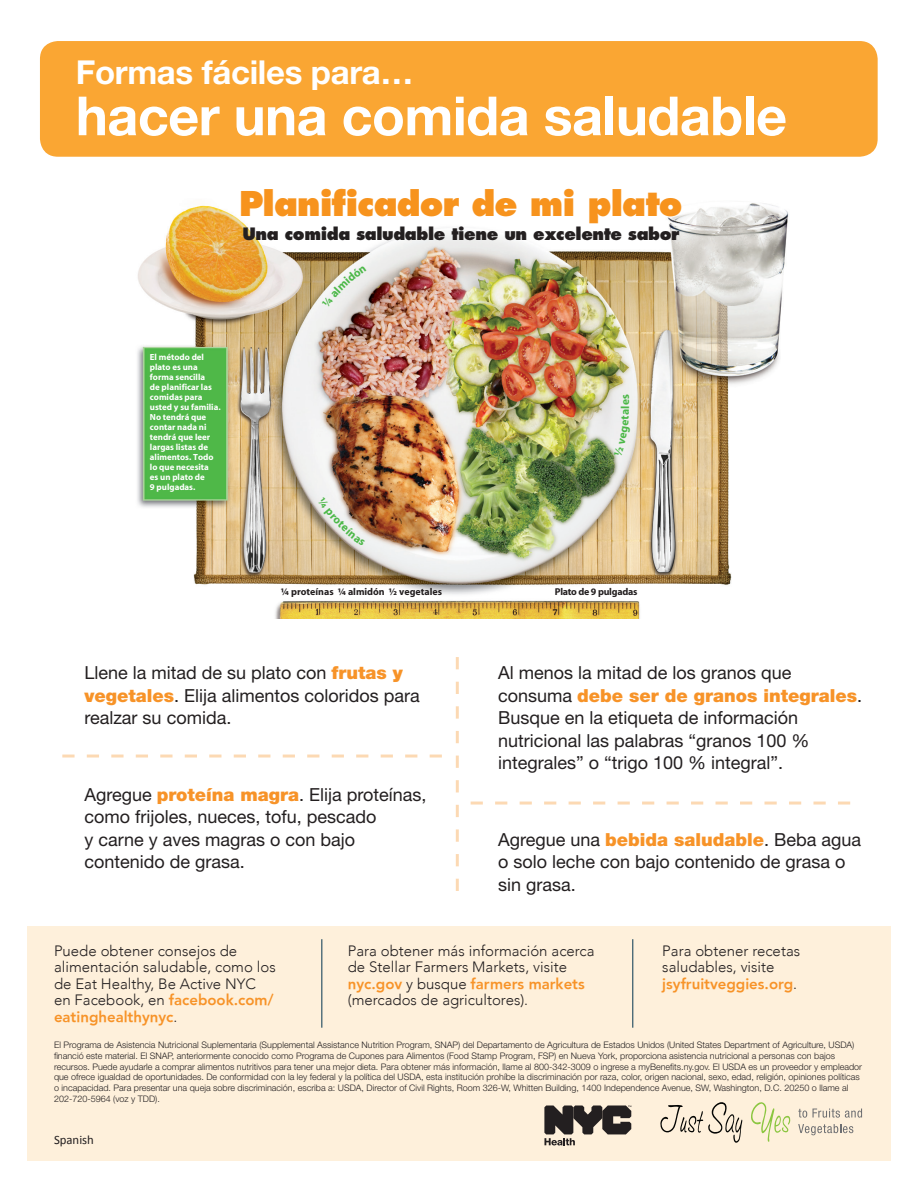
<style>
.page{position:relative;width:918px;height:1188px;background:#fff}
.page>*{position:absolute;margin:0;border:0;box-sizing:border-box;transform-origin:0 0}
.t1{font:700 54px "Helvetica Neue LT Std";letter-spacing:-.01em;color:#fff}
.t2{font:800 33.15px "Futura";letter-spacing:-.025em;color:#f7931d}
.t3{font:700 33px "Helvetica Neue LT Std";letter-spacing:-.01em;color:#fff}
.TEXT{font:18px/22.5px "Helvetica Neue LT Std";color:#231f20}
.t4{font:800 16.65px "Futura";letter-spacing:-.025em;color:#231f20}
.TEXT_SMALLER{font:300 15px/16.5px "Avenir";color:#231f20}
.t5{font:12.75px "Calibri";color:#231f20}
.t6{font:700 9.9px "Myriad";color:#231f20}
.t7{font:700 9.9px "Myriad";letter-spacing:-.025em;color:#231f20}
.t8{font:300 9px/10.8px "Helvetica Neue LT Std";color:#231f20}
.t9{font:700 8.85px/9.9px "Myriad";color:#fff}
.s1{font-weight:900;color:#f79328}
.s2{font-weight:800;color:#f79328}
</style>
<div class="page">
<div style="left:40px;top:41px;width:838px;height:116px;background:#faa633;border-radius:18px"></div>
<div style="left:27px;top:927px;width:864px;height:234px;background:#fef0db"></div>
<svg style="left:544px;top:1106px;width:87px;height:39px"></svg>
<svg style="left:798px;top:1109px;width:9px;height:9px"></svg>
<svg style="left:813px;top:1109px;width:49px;height:9px"></svg>
<svg style="left:798px;top:1124px;width:55px;height:11px"></svg>
<svg style="left:660px;top:1102px;width:83px;height:41px"></svg>
<svg style="left:751px;top:1102px;width:39px;height:40px"></svg>
<hr style="left:321px;top:939px;width:1px;height:89px;background:#05364f">
<hr style="left:632px;top:939px;width:1px;height:89px;background:#05364f">
<svg style="left:456px;top:657px;width:3px;height:234px"></svg>
<svg style="left:62px;top:755px;width:380px;height:3px"></svg>
<svg style="left:471px;top:802px;width:379px;height:3px"></svg>
<img style="left:137px;top:203px;width:652px;height:416px">
<div style="left:776px;top:545px;width:33px;height:48px;background:#fff"></div>
<div style="left:135px;top:587px;width:52px;height:34px;background:#fff"></div>
<svg style="left:614px;top:394px;width:16px;height:63px"></svg>
<svg style="left:318px;top:497px;width:47px;height:49px"></svg>
<svg style="left:322px;top:265px;width:45px;height:42px"></svg>
<p class="t3" style="left:76px;top:52px;width:339px">Formas fáciles para…</p>
<p class="t1" style="left:76px;top:83px;width:713px">hacer una comida saludable</p>
<p class="t2" style="left:239px;top:182px;width:445px">Planificador de mi plato</p>
<p class="t4" style="left:242px;top:223px;width:438px">Una comida saludable tiene un excelente sabor</p>
<p class="t9" style="left:150px;top:353px;width:72px">El método del plato es una forma sencilla<br>de planificar las comidas para usted y su familia.<br>No tendrá que contar nada ni tendrá que leer largas listas de alimentos. Todo lo que necesita<br>es un plato de<br>9 pulgadas.</p>
<p class="t6" style="left:281px;top:586px;width:163px">¼ proteínas ¼ almidón ½ vegetales</p>
<p class="t7" style="left:555px;top:586px;width:84px">Plato de 9 pulgadas</p>
<p class="TEXT" style="left:84px;top:662px;width:337px">Llene la mitad de su plato con <span class="s1">frutas y vegetales</span>. Elija alimentos coloridos para realzar su comida.</p>
<p class="TEXT" style="left:84px;top:783px;width:344px">Agregue <span class="s1">proteína magra</span>. Elija proteínas, como frijoles, nueces, tofu, pescado<br>y carne y aves magras o con bajo contenido de grasa.</p>
<p class="TEXT" style="left:498px;top:662px;width:366px">Al menos la mitad de los granos que consuma <span class="s1">debe ser de granos integrales</span>.<br>Busque en la etiqueta de información nutricional las palabras “granos 100 % integrales” o “trigo 100 % integral”.</p>
<p class="TEXT" style="left:498px;top:828px;width:365px">Agregue una <span class="s1">bebida saludable</span>. Beba agua o solo leche con bajo contenido de grasa o sin grasa.</p>
<p class="TEXT_SMALLER" style="left:348px;top:942px;width:248px">Para obtener más información acerca de Stellar Farmers Markets, visite <span class="s2">nyc.gov</span> y busque <span class="s2">farmers markets </span>(mercados de agricultores).</p>
<p class="TEXT_SMALLER" style="left:662px;top:942px;width:139px">Para obtener recetas saludables, visite <span class="s2">jsyfruitveggies.org</span>.</p>
<p class="TEXT_SMALLER" style="left:54px;top:942px;width:223px">Puede obtener consejos de alimentación saludable, como los de Eat Healthy, Be Active NYC en Facebook, en <span class="s2">facebook.com/ eatinghealthynyc</span>.</p>
<p class="t8" style="left:54px;top:1039px;width:810px">El Programa de Asistencia Nutricional Suplementaria (Supplemental Assistance Nutrition Program, SNAP) del Departamento de Agricultura de Estados Unidos (United States Department of Agriculture, USDA) financió este material. El SNAP, anteriormente conocido como Programa de Cupones para Alimentos (Food Stamp Program, FSP) en Nueva York, proporciona asistencia nutricional a personas con bajos recursos. Puede ayudarle a comprar alimentos nutritivos para tener una mejor dieta. Para obtener más información, llame al 800-342-3009 o ingrese a myBenefits.ny.gov. El USDA es un proveedor y empleador que ofrece igualdad de oportunidades. De conformidad con la ley federal y la política del USDA, esta institución prohíbe la discriminación por raza, color, origen nacional, sexo, edad, religión, opiniones políticas o incapacidad. Para presentar una queja sobre discriminación, escriba a: USDA, Director of Civil Rights, Room 326-W, Whitten Building, 1400 Independence Avenue, SW, Washington, D.C. 20250 o llame al 202-720-5964 (voz y TDD).</p>
<p class="t5" style="left:54px;top:1131px;width:41px">Spanish</p>
</div>
